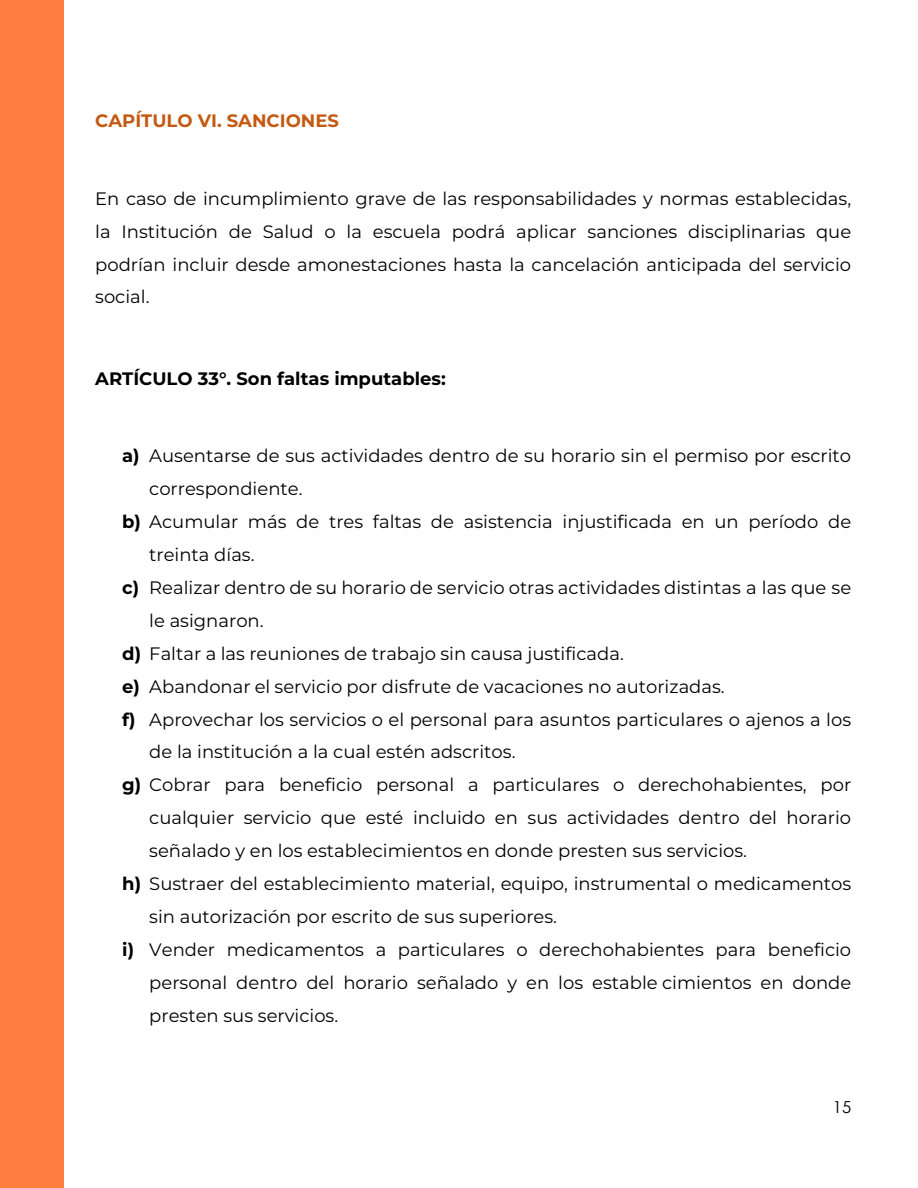
<style>
.page{position:relative;width:918px;height:1188px;background:#fff}
.page>*{position:absolute;margin:0;border:0;box-sizing:border-box;transform-origin:0 0}
.t1{font:18px/32.8px "Montserrat";color:#000;text-align:justify}
.t2{font:700 18px "Montserrat";color:#000}
.t3{font:700 18px "Montserrat";color:#c45911}
.t4{font:16.5px "Century Gothic";color:#000}
.s1{font-weight:700}
</style>
<div class="page">
<div style="left:0;top:0;width:64px;height:1188px;background:#ff7e40"></div>
<p class="t3" style="left:95px;top:108px;width:245px">CAPÍTULO VI. SANCIONES</p>
<p class="t1" style="left:95px;top:181px;width:757px">En caso de incumplimiento grave de las responsabilidades y normas establecidas, la Institución de Salud o la escuela podrá aplicar sanciones disciplinarias que podrían incluir desde amonestaciones hasta la cancelación anticipada del servicio social.</p>
<p class="t2" style="left:95px;top:365px;width:352px">ARTÍCULO 33°. Son faltas imputables:</p>
<p class="t1" style="left:122px;top:439px;width:730px"><span class="s1">a)</span> Ausentarse de sus actividades dentro de su horario sin el permiso por escrito</p>
<p class="t1" style="left:149px;top:472px;width:155px">correspondiente.</p>
<p class="t1" style="left:122px;top:505px;width:731px"><span class="s1">b)</span> Acumular más de tres faltas de asistencia injustificada en un período de</p>
<p class="t1" style="left:149px;top:537px;width:107px">treinta días.</p>
<p class="t1" style="left:122px;top:570px;width:731px"><span class="s1">c)</span> Realizar dentro de su horario de servicio otras actividades distintas a las que se</p>
<p class="t1" style="left:149px;top:603px;width:116px">le asignaron.</p>
<p class="t1" style="left:122px;top:636px;width:503px"><span class="s1">d)</span> Faltar a las reuniones de trabajo sin causa justificada.</p>
<p class="t1" style="left:122px;top:669px;width:604px"><span class="s1">e)</span> Abandonar el servicio por disfrute de vacaciones no autorizadas.</p>
<p class="t1" style="left:122px;top:702px;width:731px"><span class="s1">f)</span> Aprovechar los servicios o el personal para asuntos particulares o ajenos a los</p>
<p class="t1" style="left:149px;top:735px;width:368px">de la institución a la cual estén adscritos.</p>
<p class="t1" style="left:122px;top:768px;width:730px"><span class="s1">g)</span> Cobrar para beneficio personal a particulares o derechohabientes, por</p>
<p class="t1" style="left:149px;top:801px;width:704px">cualquier servicio que esté incluido en sus actividades dentro del horario</p>
<p class="t1" style="left:149px;top:834px;width:599px">señalado y en los establecimientos en donde presten sus servicios.</p>
<p class="t1" style="left:122px;top:867px;width:730px"><span class="s1">h)</span> Sustraer del establecimiento material, equipo, instrumental o medicamentos</p>
<p class="t1" style="left:149px;top:899px;width:409px">sin autorización por escrito de sus superiores.</p>
<p class="t1" style="left:122px;top:933px;width:731px"><span class="s1">i)</span> Vender medicamentos a particulares o derechohabientes para beneficio</p>
<p class="t1" style="left:149px;top:965px;width:703px">personal dentro del horario señalado y en los estable cimientos en donde</p>
<p class="t1" style="left:149px;top:998px;width:190px">presten sus servicios.</p>
<p class="t4" style="left:833px;top:1095px;width:20px">15</p>
</div>
